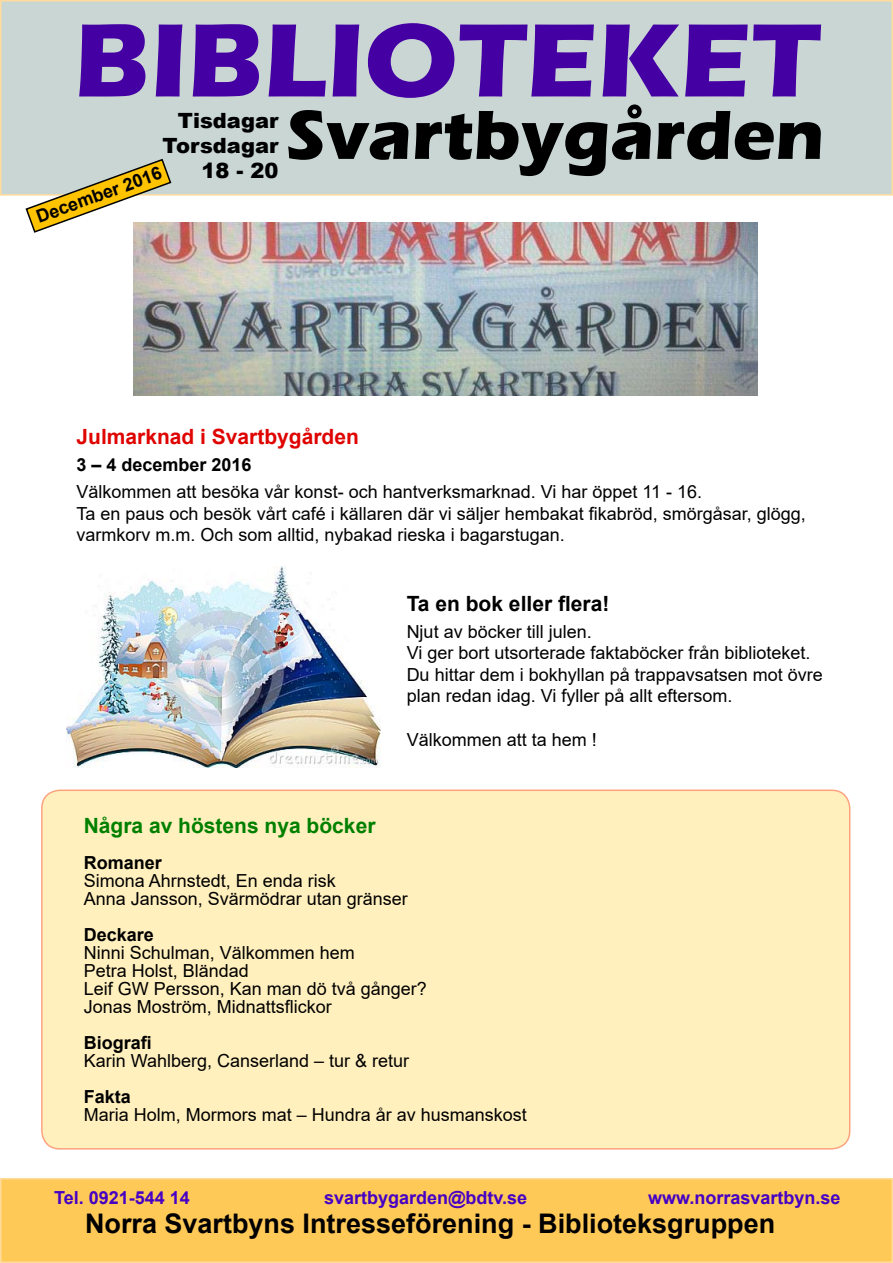
<style>
.page{position:relative;width:893px;height:1263px;background:#fff}
.page>*{position:absolute;margin:0;border:0;box-sizing:border-box;transform-origin:0 0}
.t1{font:700 108px "Eras ITC";color:#4500a4}
.t2{font:700 72px "Eras ITC";color:#000}
.t3{font:700 27px "Arial";color:#000}
.t4{font:700 21px "Arial";color:#df0400}
.t5{font:700 21px "Arial";color:#008000}
.t6{font:900 21px/25.2px "Arial";color:#000;text-align:right}
.t7{font:700 21px "Arial";color:#000}
.t8{font:18px/21.6px "Arial";color:#000}
.t9{font:700 18px "Arial";color:#4500c4}
.t10{font:700 18px "Arial";color:#000}
</style>
<div class="page">
<div style="left:1px;top:1px;width:891px;height:194px;background:#c9d6d4"></div>
<div style="left:0;top:0;width:893px;height:196px;border:2px solid #ffdb9d"></div>
<img style="left:134px;top:222px;width:623px;height:174px">
<div style="left:42px;top:790px;width:808px;height:359px;background:#fff0be;border-radius:18px"></div>
<div style="left:41px;top:789px;width:809px;height:360px;border:2px solid #ffa37e;border-radius:18px"></div>
<div style="left:1px;top:1179px;width:891px;height:83px;background:#ffc958"></div>
<div style="left:0;top:1178px;width:893px;height:85px;border:2px solid #ffdb9d"></div>
<svg style="left:25px;top:158px;width:147px;height:76px"></svg>
<img style="left:66px;top:566px;width:315px;height:201px">
<h1 class="t1" style="left:74px;top:-2px;width:747px">BIBLIOTEKET</h1>
<h2 class="t2" style="left:286px;top:94px;width:540px">Svartbygården</h2>
<p class="t6" style="left:162px;top:107px;width:118px">Tisdagar<br>Torsdagar<br>18 - 20</p>
<p class="t10" style="left:33px;top:205px;width:134px;rotate:-20deg">December 2016</p>
<p class="t4" style="left:77px;top:422px;width:284px">Julmarknad i Svartbygården</p>
<p class="t10" style="left:77px;top:452px;width:177px">3 – 4 december 2016</p>
<p class="t8" style="left:77px;top:481px;width:731px">Välkommen att besöka vår konst- och hantverksmarknad. Vi har öppet 11 - 16.<br>Ta en paus och besök vårt café i källaren där vi säljer hembakat fikabröd, smörgåsar, glögg, varmkorv m.m. Och som alltid, nybakad rieska i bagarstugan.</p>
<p class="t7" style="left:407px;top:588px;width:204px">Ta en bok eller flera!</p>
<p class="t8" style="left:407px;top:620px;width:418px">Njut av böcker till julen.<br>Vi ger bort utsorterade faktaböcker från biblioteket.<br>Du hittar dem i bokhyllan på trappavsatsen mot övre plan redan idag. Vi fyller på allt eftersom.</p>
<p class="t8" style="left:407px;top:728px;width:192px">Välkommen att ta hem !</p>
<p class="t5" style="left:84px;top:811px;width:293px">Några av höstens nya böcker</p>
<p class="t10" style="left:84px;top:850px;width:80px">Romaner</p>
<p class="t8" style="left:84px;top:871px;width:326px;line-height:18px">Simona Ahrnstedt, En enda risk<br>Anna Jansson, Svärmödrar utan gränser</p>
<p class="t10" style="left:84px;top:922px;width:72px">Deckare</p>
<p class="t8" style="left:84px;top:943px;width:345px;line-height:18px">Ninni Schulman, Välkommen hem<br>Petra Holst, Bländad<br>Leif GW Persson, Kan man dö två gånger?<br>Jonas Moström, Midnattsflickor</p>
<p class="t10" style="left:84px;top:1030px;width:70px">Biografi</p>
<p class="t8" style="left:84px;top:1049px;width:327px">Karin Wahlberg, Canserland – tur &amp; retur</p>
<p class="t10" style="left:84px;top:1084px;width:49px">Fakta</p>
<p class="t8" style="left:84px;top:1103px;width:445px">Maria Holm, Mormors mat – Hundra år av husmanskost</p>
<p class="t9" style="left:54px;top:1185px;width:137px">Tel. 0921-544 14</p>
<p class="t9" style="left:324px;top:1185px;width:205px">svartbygarden@bdtv.se</p>
<p class="t9" style="left:648px;top:1185px;width:194px">www.norrasvartbyn.se</p>
<h3 class="t3" style="left:85px;top:1204px;width:692px">Norra Svartbyns Intresseförening - Biblioteksgruppen</h3>
</div>
